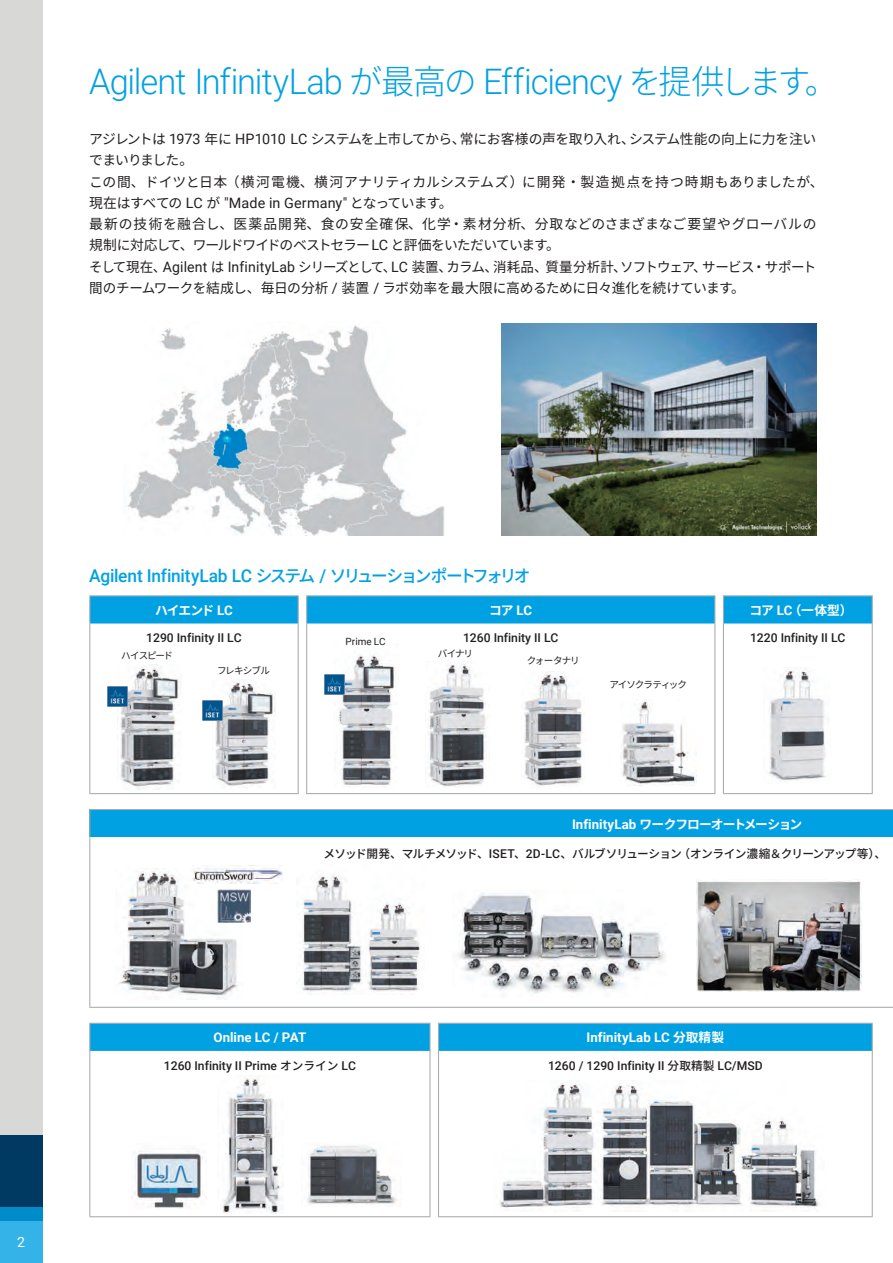
<style>
.page{position:relative;width:893px;height:1263px;background:#fff}
.page>*{position:absolute;margin:0;border:0;box-sizing:border-box;transform-origin:0 0}
.t1{font:300 35.1px "Roboto";letter-spacing:-.025em;color:#00a1e3}
.t2{font:500 17.7px "Roboto";letter-spacing:-.015em;color:#00a1e3}
.t3{font:14.4px "Roboto";letter-spacing:.01em;color:#231f20}
.t4{font:14.1px "Roboto";color:#fff}
.t5{font:13.8px/21.3px "Noto Sans CJ Kjp";letter-spacing:-.02em;color:#231f20}
.t6{font:700 13.2px "Roboto";color:#fff}
.t7{font:700 12.75px "Noto Sans CJ Kjp";letter-spacing:-.085em;color:#fff}
.t8{font:500 12.15px "Roboto";color:#231f20}
.t9{font:500 11.7px "Noto Sans CJ Kjp";letter-spacing:-.07em;color:#231f20}
.t10{font:9.9px "Roboto";letter-spacing:.005em;color:#231f20}
.t11{font:9.6px "Noto Sans CJ Kjp";letter-spacing:-.105em;color:#231f20}
.s1{font-family:"Noto Sans CJ Kjp";font-size:33.75px}
.s2{font-family:"Roboto";font-size:14.4px}
.s3{font-family:"Noto Sans CJ Kjp";font-size:13.8px}
.s4{font-family:"Noto Sans CJ Kjp";font-size:16.95px}
.s5{font-family:"Roboto";font-size:13.2px}
.s6{font-family:"Roboto";font-size:12.15px}
.s7{font-family:"Noto Sans CJ Kjp";font-size:12.75px}
.s8{font-family:"Noto Sans CJ Kjp";font-size:11.7px}
</style>
<div class="page">
<div style="left:0;top:0;width:43px;height:1135px;background:#d8d9d7"></div>
<hr style="left:89px;top:1051px;width:1px;height:165px;background:#a8abac">
<hr style="left:429px;top:1051px;width:2px;height:165px;background:#a8abac">
<hr style="left:89px;top:1216px;width:342px;height:1px;background:#a8abac">
<svg style="left:89px;top:1023px;width:784px;height:28px;background:#09a2e1"></svg>
<hr style="left:438px;top:1051px;width:1px;height:165px;background:#a8abac">
<hr style="left:872px;top:1051px;width:1px;height:165px;background:#a8abac">
<hr style="left:438px;top:1216px;width:435px;height:1px;background:#a8abac">
<div style="left:90px;top:809px;width:803px;height:28px;background:#00a1e3"></div>
<hr style="left:89px;top:809px;width:804px;height:1px;background:#a8abac">
<svg style="left:89px;top:810px;width:1px;height:27px"></svg>
<hr style="left:89px;top:837px;width:1px;height:170px;background:#a8abac">
<hr style="left:89px;top:1007px;width:804px;height:1px;background:#a8abac">
<img style="left:126px;top:325px;width:318px;height:211px">
<img style="left:501px;top:323px;width:315px;height:213px">
<img style="left:334px;top:654px;width:62px;height:131px">
<img style="left:425px;top:661px;width:61px;height:126px">
<img style="left:521px;top:671px;width:64px;height:115px">
<img style="left:620px;top:699px;width:77px;height:87px">
<img style="left:768px;top:668px;width:58px;height:113px">
<img style="left:119px;top:868px;width:124px;height:132px">
<img style="left:301px;top:874px;width:119px;height:118px">
<img style="left:457px;top:893px;width:208px;height:101px">
<img style="left:190px;top:865px;width:93px;height:18px">
<img style="left:131px;top:1148px;width:73px;height:60px">
<img style="left:223px;top:1078px;width:61px;height:135px">
<img style="left:304px;top:1145px;width:93px;height:62px">
<img style="left:499px;top:1080px;width:320px;height:132px">
<img style="left:217px;top:890px;width:34px;height:33px">
<img style="left:697px;top:881px;width:164px;height:110px">
<hr style="left:89px;top:595px;width:210px;height:1px;background:#a8abac">
<hr style="left:89px;top:623px;width:1px;height:170px;background:#a8abac">
<hr style="left:298px;top:623px;width:1px;height:170px;background:#a8abac">
<hr style="left:89px;top:793px;width:210px;height:1px;background:#a8abac">
<hr style="left:306px;top:595px;width:409px;height:1px;background:#a8abac">
<hr style="left:306px;top:623px;width:1px;height:170px;background:#a8abac">
<hr style="left:714px;top:623px;width:1px;height:170px;background:#a8abac">
<hr style="left:306px;top:793px;width:409px;height:1px;background:#a8abac">
<hr style="left:723px;top:595px;width:150px;height:1px;background:#a8abac">
<div style="left:89px;top:596px;width:784px;height:27px;background:#00a1e3"></div>
<hr style="left:723px;top:623px;width:1px;height:170px;background:#a8abac">
<hr style="left:872px;top:623px;width:1px;height:170px;background:#a8abac">
<hr style="left:723px;top:793px;width:150px;height:1px;background:#a8abac">
<img style="left:117px;top:664px;width:64px;height:126px">
<img style="left:212px;top:680px;width:64px;height:106px">
<img style="left:107px;top:686px;width:21px;height:20px">
<img style="left:203px;top:701px;width:20px;height:20px">
<img style="left:324px;top:674px;width:21px;height:20px">
<div style="left:0;top:1135px;width:43px;height:85px;background:#003a63"></div>
<svg style="left:0;top:1208px;width:43px;height:55px;background:#26a9e0"></svg>
<h1 class="t1" style="left:89px;top:56px;width:750px">Agilent InfinityLab <span class="s1">が最高の</span> Efficiency <span class="s1">を提供します。</span></h1>
<p class="t5" style="left:89px;top:129px;width:736px">アジレントは <span class="s2">1973</span> 年に <span class="s2">HP1010 LC</span> システムを上市してから、常にお客様の声を取り入れ、システム性能の向上に力を注いでまいりました。<br>この間、ドイツと日本（横河電機、横河アナリティカルシステムズ）に開発・製造拠点を持つ時期もありましたが、</p>
<p class="t3" style="left:89px;top:193px;width:365px"><span class="s3">現在はすべての</span> LC <span class="s3">が</span> "Made in Germany" <span class="s3">となっています。</span></p>
<p class="t5" style="left:89px;top:214px;width:729px">最新の技術を融合し、医薬品開発、食の安全確保、化学・素材分析、分取などのさまざまなご要望やグローバルの規制に対応して、ワールドワイドのベストセラー <span class="s2">LC</span> と評価をいただいています。<br>そして現在、<span class="s2">Agilent</span> は <span class="s2">InfinityLab</span> シリーズとして、<span class="s2">LC</span> 装置、カラム、消耗品、質量分析計、ソフトウェア、サービス・サポート間のチームワークを結成し、毎日の分析 <span class="s2">/</span> 装置 <span class="s2">/</span> ラボ効率を最大限に高めるために日々進化を続けています。</p>
<p class="t2" style="left:89px;top:563px;width:443px">Agilent InfinityLab LC <span class="s4">システム</span> / <span class="s4">ソリューションポートフォリオ</span></p>
<p class="t7" style="left:155px;top:603px;width:79px">ハイエンド <span class="s5">LC</span></p>
<p class="t7" style="left:489px;top:603px;width:45px">コア <span class="s5">LC</span></p>
<p class="t7" style="left:749px;top:603px;width:105px">コア <span class="s5">LC</span>（一体型）</p>
<p class="t8" style="left:146px;top:629px;width:97px">1290 Infinity II LC</p>
<p class="t8" style="left:463px;top:629px;width:97px">1260 Infinity II LC</p>
<p class="t8" style="left:750px;top:629px;width:97px">1220 Infinity II LC</p>
<p class="t11" style="left:121px;top:650px;width:53px">ハイスピード</p>
<p class="t11" style="left:217px;top:665px;width:54px">フレキシブル</p>
<p class="t10" style="left:346px;top:634px;width:42px">Prime LC</p>
<p class="t11" style="left:438px;top:648px;width:37px">バイナリ</p>
<p class="t11" style="left:527px;top:655px;width:55px">クォータナリ</p>
<p class="t11" style="left:609px;top:679px;width:79px">アイソクラティック</p>
<p class="t7" style="left:572px;top:817px;width:232px"><span class="s5">InfinityLab</span> ワークフローオートメーション</p>
<p class="t9" style="left:324px;top:847px;width:564px">メソッド開発、マルチメソッド、<span class="s6">ISET</span>、<span class="s6">2D-LC</span>、バルブソリューション（オンライン濃縮＆クリーンアップ等）、</p>
<p class="t4" style="left:17px;top:1232px;width:9px">2</p>
<p class="t6" style="left:213px;top:1028px;width:94px">Online LC / PAT</p>
<p class="t6" style="left:587px;top:1028px;width:139px">InfinityLab LC <span class="s7">分取精製</span></p>
<p class="t8" style="left:164px;top:1057px;width:194px">1260 Infinity II Prime <span class="s8">オンライン</span> LC</p>
<p class="t8" style="left:548px;top:1057px;width:216px">1260 / 1290 Infinity II <span class="s8">分取精製</span> LC/MSD</p>
</div>
